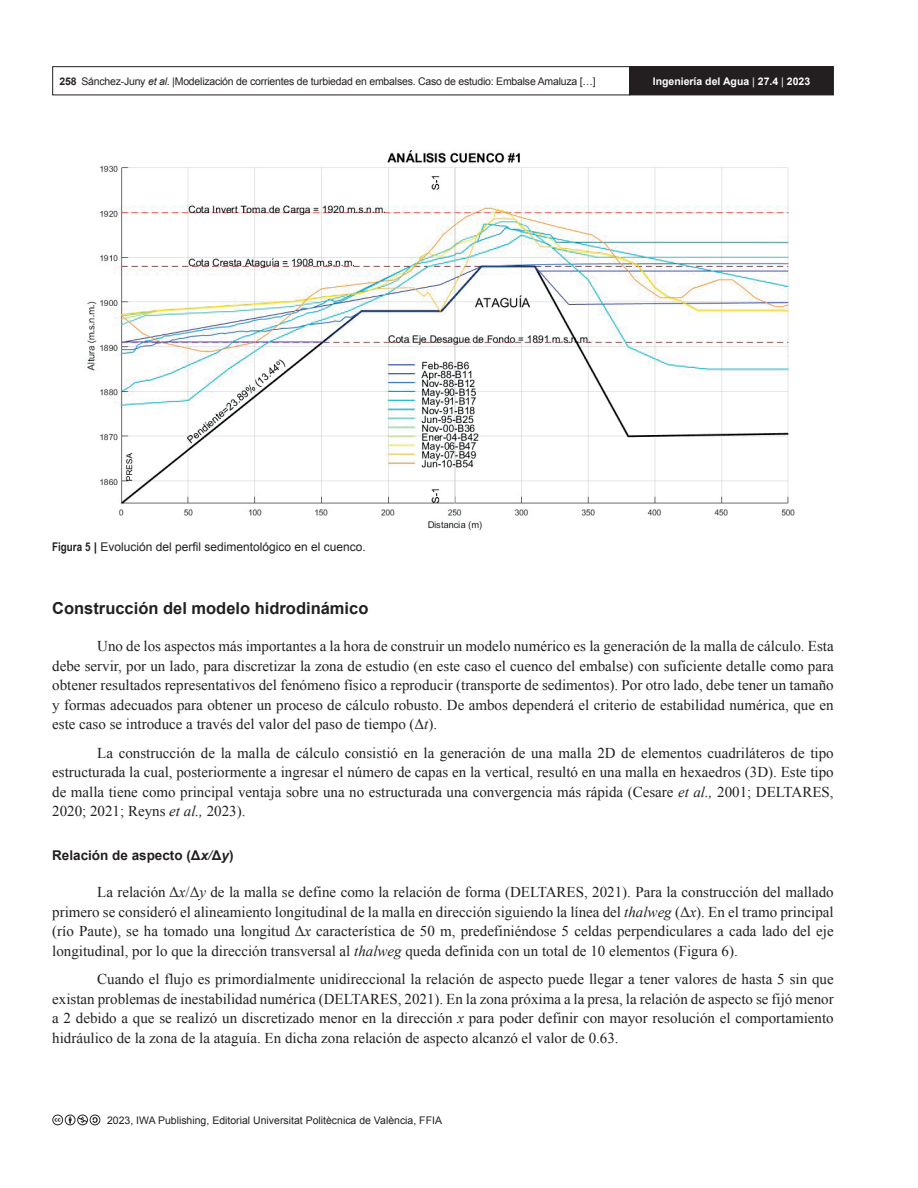
<style>
.page{position:relative;width:918px;height:1188px;background:#fff}
.page>*{position:absolute;margin:0;border:0;box-sizing:border-box;transform-origin:0 0}
.AI_SUBTITULO{font:700 16.5px "Arial";color:#231f20}
.AI_TEXTO_esp{font:15px/19.5px "Times New Roman";color:#231f20;text-align:justify}
.AI_SUBTITULO2{font:700 13.5px "Arial";color:#231f20}
.AI_PIE_DE_FIGURA{font:12px "Arial";color:#231f20}
.t1{font:10.5px "Arial";letter-spacing:-.02em;color:#231f20}
.t2{font:10.5px "Arial";color:#231f20}
.t3{font:700 10.5px "Arial";color:#fff}
.s1{font-weight:700}
.s2{font-style:italic}
.s3{font-weight:400}
.s4{font-family:"Arial Narrow";font-weight:700}
.s5{font-weight:400;font-style:italic}
</style>
<div class="page">
<div style="left:52px;top:66px;width:578px;height:29px;border:1px solid #231f20"></div>
<div style="left:630px;top:67px;width:203px;height:28px;background:#231f20"></div>
<div style="left:629px;top:66px;width:205px;height:29px;border:1px solid #231f20"></div>
<svg style="left:52px;top:1115px;width:48px;height:10px"></svg>
<img style="left:87px;top:150px;width:708px;height:380px">
<p class="t1" style="left:59px;top:74px;width:538px"><span class="s1">258</span> Sánchez-Juny <span class="s2">et al</span>. |Modelización de corrientes de turbiedad en embalses. Caso de estudio: Embalse Amaluza […]</p>
<p class="t3" style="left:653px;top:74px;width:159px">Ingeniería del Agua <span class="s3">|</span> 27.4 <span class="s3">|</span> 2023</p>
<p class="AI_PIE_DE_FIGURA" style="left:52px;top:538px;width:315px"><span class="s4">Figura 5</span> <span class="s1">|</span> Evolución del perfil sedimentológico en el cuenco.</p>
<p class="AI_SUBTITULO" style="left:52px;top:597px;width:318px">Construcción del modelo hidrodinámico</p>
<p class="AI_TEXTO_esp" style="left:52px;top:636px;width:783px;text-indent:45px">Uno de los aspectos más importantes a la hora de construir un modelo numérico es la generación de la malla de cálculo. Esta debe servir, por un lado, para discretizar la zona de estudio (en este caso el cuenco del embalse) con suficiente detalle como para obtener resultados representativos del fenómeno físico a reproducir (transporte de sedimentos). Por otro lado, debe tener un tamaño y formas adecuados para obtener un proceso de cálculo robusto. De ambos dependerá el criterio de estabilidad numérica, que en este caso se introduce a través del valor del paso de tiempo (Δ<span class="s2">t</span>).</p>
<p class="AI_TEXTO_esp" style="left:52px;top:743px;width:783px;text-indent:45px">La construcción de la malla de cálculo consistió en la generación de una malla 2D de elementos cuadriláteros de tipo estructurada la cual, posteriormente a ingresar el número de capas en la vertical, resultó en una malla en hexaedros (3D). Este tipo de malla tiene como principal ventaja sobre una no estructurada una convergencia más rápida (Cesare <span class="s2">et al.,</span> 2001; DELTARES, 2020; 2021; Reyns <span class="s2">et al.,</span> 2023).</p>
<p class="AI_SUBTITULO2" style="left:52px;top:846px;width:183px">Relación de aspecto (Δ<span class="s2">x</span><span class="s5">/</span>Δ<span class="s2">y</span>)</p>
<p class="AI_TEXTO_esp" style="left:52px;top:882px;width:783px;text-indent:45px">La relación Δ<span class="s2">x</span>/Δ<span class="s2">y</span> de la malla se define como la relación de forma (DELTARES, 2021). Para la construcción del mallado primero se consideró el alineamiento longitudinal de la malla en dirección siguiendo la línea del <span class="s2">thalweg</span> (Δ<span class="s2">x</span>). En el tramo principal (río Paute), se ha tomado una longitud Δ<span class="s2">x</span> característica de 50 m, predefiniéndose 5 celdas perpendiculares a cada lado del eje longitudinal, por lo que la dirección transversal al <span class="s2">thalweg</span> queda definida con un total de 10 elementos (Figura 6).</p>
<p class="AI_TEXTO_esp" style="left:52px;top:969px;width:783px;text-indent:45px">Cuando el flujo es primordialmente unidireccional la relación de aspecto puede llegar a tener valores de hasta 5 sin que existan problemas de inestabilidad numérica (DELTARES, 2021). En la zona próxima a la presa, la relación de aspecto se fijó menor a 2 debido a que se realizó un discretizado menor en la dirección <span class="s2">x</span> para poder definir con mayor resolución el comportamiento hidráulico de la zona de la ataguía. En dicha zona relación de aspecto alcanzó el valor de 0.63.</p>
<p class="t2" style="left:107px;top:1113px;width:336px">2023, IWA Publishing, Editorial Universitat Politècnica de València, FFIA</p>
</div>
